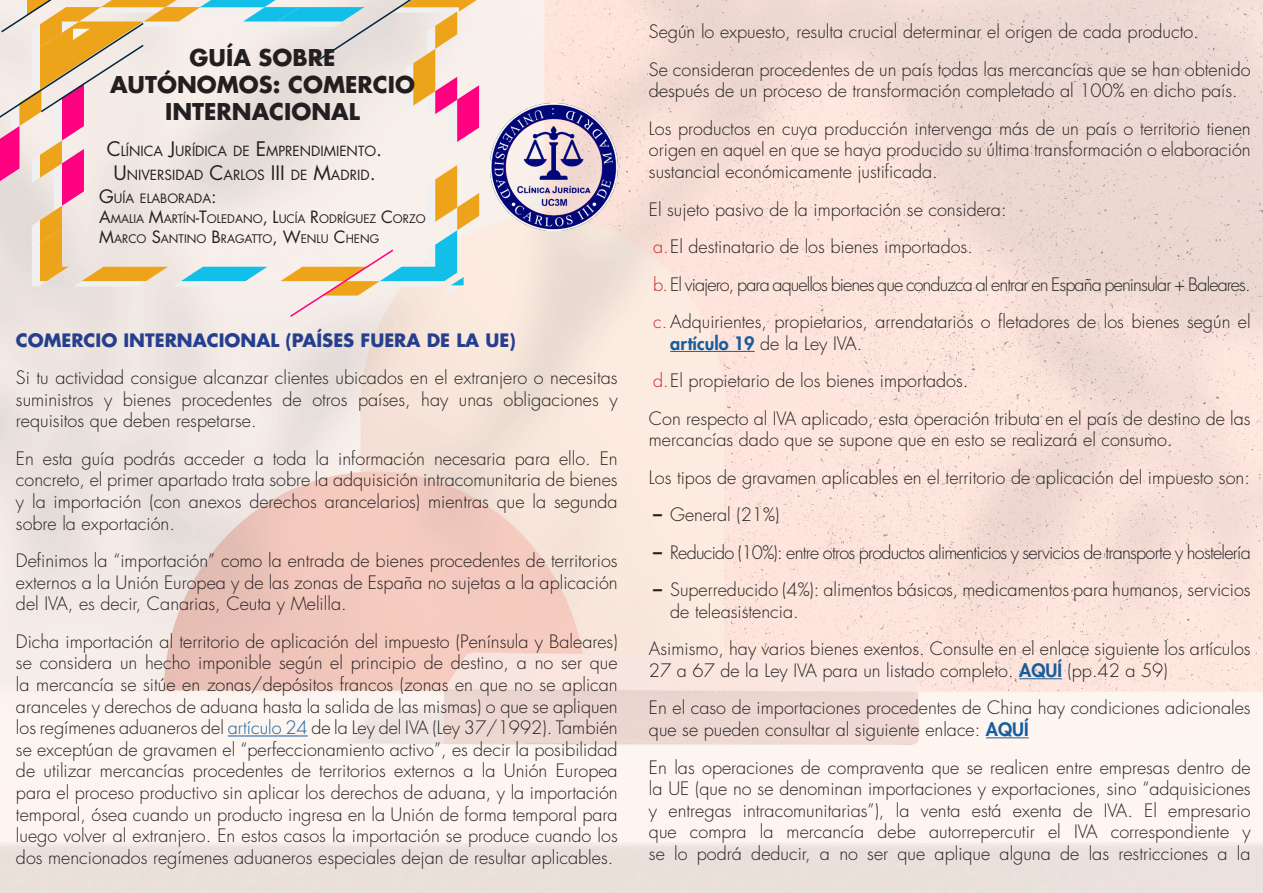
<style>
.page{position:relative;width:1263px;height:893px;background:#fff}
.page>*{position:absolute;margin:0;border:0;box-sizing:border-box;transform-origin:0 0}
.t1{font:700 22.5px/27px "Futura Std";color:#231f20;text-align:center}
.t2{font:300 18px/21.6px "Futura Std";color:#231f20;text-align:justify}
.t3{font:300 18px "Futura Std";letter-spacing:-.04em;color:#231f20}
.t4{font:300 18px "Futura Std";letter-spacing:-.05em;color:#231f20}
.t5{font:700 18px "Futura Std";color:#253f8e}
.t6{font:13.65px "Futura Std";color:#231f20}
.t7{font:12.6px "Futura Std";color:#231f20}
.t8{font:11.55px/19.8px "Futura Std";color:#231f20}
.s1{font-size:19.5px}
.s2{font-size:18px}
.s3{font-size:16.5px}
.s4{color:#175d9e}
.s5{color:#d1232a}
.s6{font-weight:800;color:#175d9e}
.s7{font-weight:800}
</style>
<div class="page">
<img style="left:0;top:1px;width:1263px;height:892px">
<svg style="left:0;top:0;width:479px;height:322px"></svg>
<hr style="left:228px;top:735px;width:80px;height:1px;background:#175d9e">
<hr style="left:670px;top:351px;width:84px;height:1px;background:#175d9e">
<hr style="left:1019px;top:678px;width:43px;height:1px;background:#175d9e">
<hr style="left:986px;top:737px;width:43px;height:1px;background:#175d9e">
<img style="left:490px;top:103px;width:128px;height:128px">
<p class="t1" style="left:190px;top:44px;width:147px">GUÍA SOBRE</p>
<p class="t1" style="left:110px;top:71px;width:306px">AUTÓNOMOS: COMERCIO<br>INTERNACIONAL</p>
<p class="t6" style="left:107px;top:143px;width:277px"><span class="s1">C</span>LÍNICA <span class="s1">J</span>URÍDICA DE <span class="s1">E</span>MPRENDIMIENTO<span class="s1">.</span></p>
<p class="t6" style="left:113px;top:166px;width:264px"><span class="s1">U</span> NIVERSIDAD <span class="s1">C</span>ARLOS <span class="s1">III</span> DE <span class="s1">M</span>ADRID<span class="s1">.</span></p>
<p class="t7" style="left:99px;top:190px;width:119px"><span class="s2">G</span>UÍA ELABORADA<span class="s2">:</span></p>
<p class="t8" style="left:99px;top:209px;width:328px"><span class="s3">A</span>MALIA <span class="s3">M</span>ARTÍN<span class="s3">-T</span>OLEDANO<span class="s3">, L</span>UCÍA <span class="s3">R</span>ODRÍGUEZ <span class="s3">C</span>ORZO<br><span class="s3">M</span>ARCO <span class="s3">S</span>ANTINO <span class="s3">B</span> RAGATTO<span class="s3">, W</span>ENLU <span class="s3">C</span>HENG</p>
<p class="t5" style="left:16px;top:328px;width:501px">COMERCIO INTERNACIONAL (PAÍSES FUERA DE LA UE)</p>
<p class="t2" style="left:16px;top:367px;width:603px">Si tu actividad consigue alcanzar clientes ubicados en el extranjero o necesitas suministros y bienes procedentes de otros países, hay unas obligaciones y requisitos que deben respetarse.</p>
<p class="t2" style="left:16px;top:448px;width:603px">En esta guía podrás acceder a toda la información necesaria para ello. En concreto, el primer apartado trata sobre la adquisición intracomunitaria de bienes y la importación (con anexos derechos arancelarios) mientras que la segunda sobre la exportación.</p>
<p class="t2" style="left:16px;top:550px;width:603px">Definimos la “importación” como la entrada de bienes procedentes de territorios externos a la Unión Europea y de las zonas de España no sujetas a la aplicación del IVA, es decir, Canarias, Ceuta y Melilla.</p>
<p class="t2" style="left:16px;top:631px;width:603px">Dicha importación al territorio de aplicación del impuesto (Península y Baleares) se considera un hecho imponible según el principio de destino, a no ser que la mercancía se sitúe en zonas/depósitos francos (zonas en que no se aplican aranceles y derechos de aduana hasta la salida de las mismas) o que se apliquen los regímenes aduaneros del <span class="s4">artículo 24</span> de la Ley del IVA (Ley 37/1992). También se exceptúan de gravamen el “perfeccionamiento activo”, es decir la posibilidad de utilizar mercancías procedentes de territorios externos a la Unión Europea para el proceso productivo sin aplicar los derechos de aduana, y la importación temporal, ósea cuando un producto ingresa en la Unión de forma temporal para luego volver al extranjero. En estos casos la importación se produce cuando los dos mencionados regímenes aduaneros especiales dejan de resultar aplicables.</p>
<p class="t2" style="left:649px;top:21px;width:551px">Según lo expuesto, resulta crucial determinar el origen de cada producto.</p>
<p class="t2" style="left:649px;top:59px;width:603px">Se consideran procedentes de un país todas las mercancías que se han obtenido después de un proceso de transformación completado al 100% en dicho país.</p>
<p class="t2" style="left:649px;top:118px;width:603px">Los productos en cuya producción intervenga más de un país o territorio tienen origen en aquel en que se haya producido su última transformación o elaboración sustancial económicamente justificada.</p>
<p class="t2" style="left:649px;top:199px;width:359px">El sujeto pasivo de la importación se considera:</p>
<p class="t2" style="left:653px;top:236px;width:321px"><span class="s5">a.</span>El destinatario de los bienes importados.</p>
<p class="t4" style="left:653px;top:273px;width:599px"><span class="s5">b.</span> El viajero, para aquellos bienes que conduzca al entrar en España peninsular + Baleares.</p>
<p class="t2" style="left:670px;top:311px;width:582px;text-indent:-17px"><span class="s5">c.</span> Adquirientes, propietarios, arrendatarios o fletadores de los bienes según el <span class="s6">artículo 19</span> de la Ley IVA.</p>
<p class="t2" style="left:653px;top:370px;width:317px"><span class="s5">d.</span>El propietario de los bienes importados.</p>
<p class="t2" style="left:649px;top:408px;width:603px">Con respecto al IVA aplicado, esta operación tributa en el país de destino de las mercancías dado que se supone que en esto se realizará el consumo.</p>
<p class="t2" style="left:649px;top:467px;width:602px">Los tipos de gravamen aplicables en el territorio de aplicación del impuesto son:</p>
<p class="t2" style="left:653px;top:504px;width:128px"><span class="s7">–</span> General (21%)</p>
<p class="t3" style="left:653px;top:541px;width:599px"><span class="s7">–</span> Reducido (10%): entre otros productos alimenticios y servicios de transporte y hostelería</p>
<p class="t2" style="left:670px;top:579px;width:582px;text-indent:-17px"><span class="s7">–</span> Superreducido (4%): alimentos básicos, medicamentos para humanos, servicios de teleasistencia.</p>
<p class="t2" style="left:649px;top:638px;width:603px">Asimismo, hay varios bienes exentos. Consulte en el enlace siguiente los artículos<br>27 a 67 de la Ley IVA para un listado completo. <span class="s6">AQUÍ</span> (pp.42 a 59)</p>
<p class="t2" style="left:649px;top:698px;width:603px">En el caso de importaciones procedentes de China hay condiciones adicionales que se pueden consultar al siguiente enlace: <span class="s6">AQUÍ</span></p>
<p class="t2" style="left:649px;top:757px;width:603px">En las operaciones de compraventa que se realicen entre empresas dentro de la UE (que no se denominan importaciones y exportaciones, sino “adquisiciones y entregas intracomunitarias”), la venta está exenta de IVA. El empresario que compra la mercancía debe autorrepercutir el IVA correspondiente y se lo podrá deducir, a no ser que aplique alguna de las restricciones a la</p>
</div>
